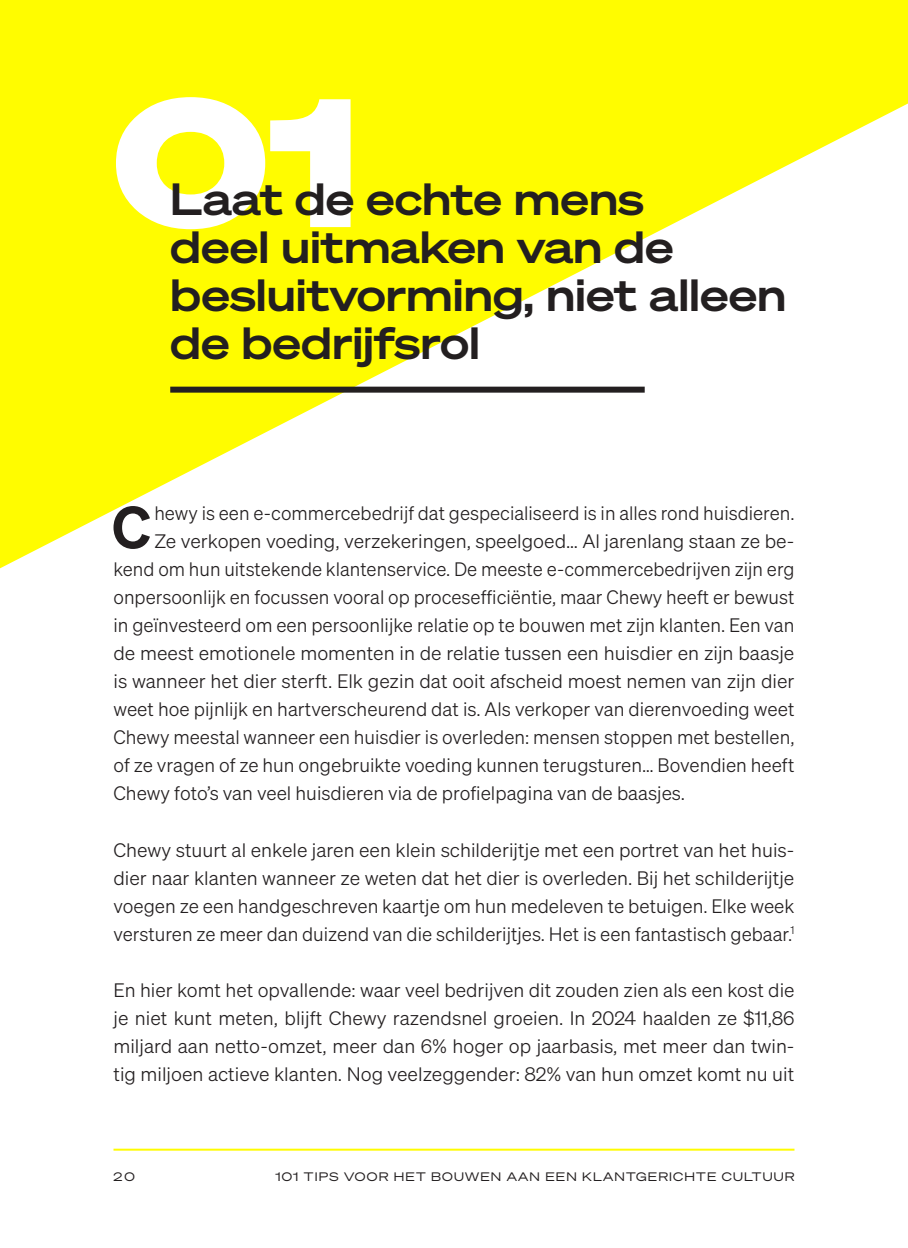
<style>
.page{position:relative;width:908px;height:1248px;background:#fff}
.page>*{position:absolute;margin:0;border:0;box-sizing:border-box;transform-origin:0 0}
.t1{font:178px "Sohne Breit Extrafett";color:#fff}
.t2{font:600 58px "Sohne";color:#231f20}
.t3{font:600 44px/48px "Sohne Breit";color:#231f20}
.t4{font:19px/28px "Sohne Leicht";color:#231f20;text-align:justify}
.t5{font:12px "Sohne Breit Buch";letter-spacing:.1em;color:#231f20}
</style>
<div class="page">
<hr style="left:113px;top:1148px;width:681px;height:2px;background:#fffc00">
<svg style="left:0;top:0;width:907px;height:568px;fill:#fffc00"></svg>
<div style="left:170px;top:386px;width:474px;height:6px;background:#231f20"></div>
<h1 class="t1" style="left:113px;top:42px;width:245px">01</h1>
<h3 class="t3" style="left:170px;top:173px;width:617px">Laat de echte mens<br>deel uitmaken van de besluitvorming, niet alleen de bedrijfsrol</h3>
<h2 class="t2" style="left:112px;top:489px;width:40px">C</h2>
<p class="t4" style="left:154px;top:499px;width:641px">hewy is een e-commercebedrijf dat gespecialiseerd is in alles rond huisdieren.</p>
<p class="t4" style="left:154px;top:527px;width:641px">Ze verkopen voeding, verzekeringen, speelgoed… Al jarenlang staan ze be-</p>
<p class="t4" style="left:113px;top:555px;width:682px">kend om hun uitstekende klantenservice. De meeste e-commercebedrijven zijn erg</p>
<p class="t4" style="left:113px;top:583px;width:682px">onpersoonlijk en focussen vooral op procesefficiëntie, maar Chewy heeft er bewust</p>
<p class="t4" style="left:113px;top:611px;width:682px">in geïnvesteerd om een persoonlijke relatie op te bouwen met zijn klanten. Een van</p>
<p class="t4" style="left:113px;top:639px;width:682px">de meest emotionele momenten in de relatie tussen een huisdier en zijn baasje</p>
<p class="t4" style="left:113px;top:667px;width:682px">is wanneer het dier sterft. Elk gezin dat ooit afscheid moest nemen van zijn dier</p>
<p class="t4" style="left:113px;top:695px;width:682px">weet hoe pijnlijk en hartverscheurend dat is. Als verkoper van dierenvoeding weet</p>
<p class="t4" style="left:113px;top:723px;width:682px">Chewy meestal wanneer een huisdier is overleden: mensen stoppen met bestellen,</p>
<p class="t4" style="left:113px;top:751px;width:682px">of ze vragen of ze hun ongebruikte voeding kunnen terugsturen… Bovendien heeft</p>
<p class="t4" style="left:113px;top:779px;width:573px">Chewy foto’s van veel huisdieren via de profielpagina van de baasjes.</p>
<p class="t4" style="left:113px;top:835px;width:682px">Chewy stuurt al enkele jaren een klein schilderijtje met een portret van het huis&shy;dier naar klanten wanneer ze weten dat het dier is overleden. Bij het schilderijtje voegen ze een handgeschreven kaartje om hun medeleven te betuigen. Elke week versturen ze meer dan duizend van die schilderijtjes. Het is een fantastisch gebaar.<sup>1</sup></p>
<p class="t4" style="left:113px;top:975px;width:682px">En hier komt het opvallende: waar veel bedrijven dit zouden zien als een kost die je niet kunt meten, blijft Chewy razendsnel groeien. In 2024 haalden ze $11,86 miljard aan netto-omzet, meer dan 6% hoger op jaarbasis, met meer dan twin&shy;tig miljoen actieve klanten. Nog veelzeggender: 82% van hun omzet komt nu uit</p>
<p class="t5" style="left:113px;top:1168px;width:23px">20</p>
<p class="t5" style="left:275px;top:1168px;width:520px">101 TIPS VOOR HET BOUWEN AAN EEN KLANTGERICHTE CULTUUR</p>
</div>
